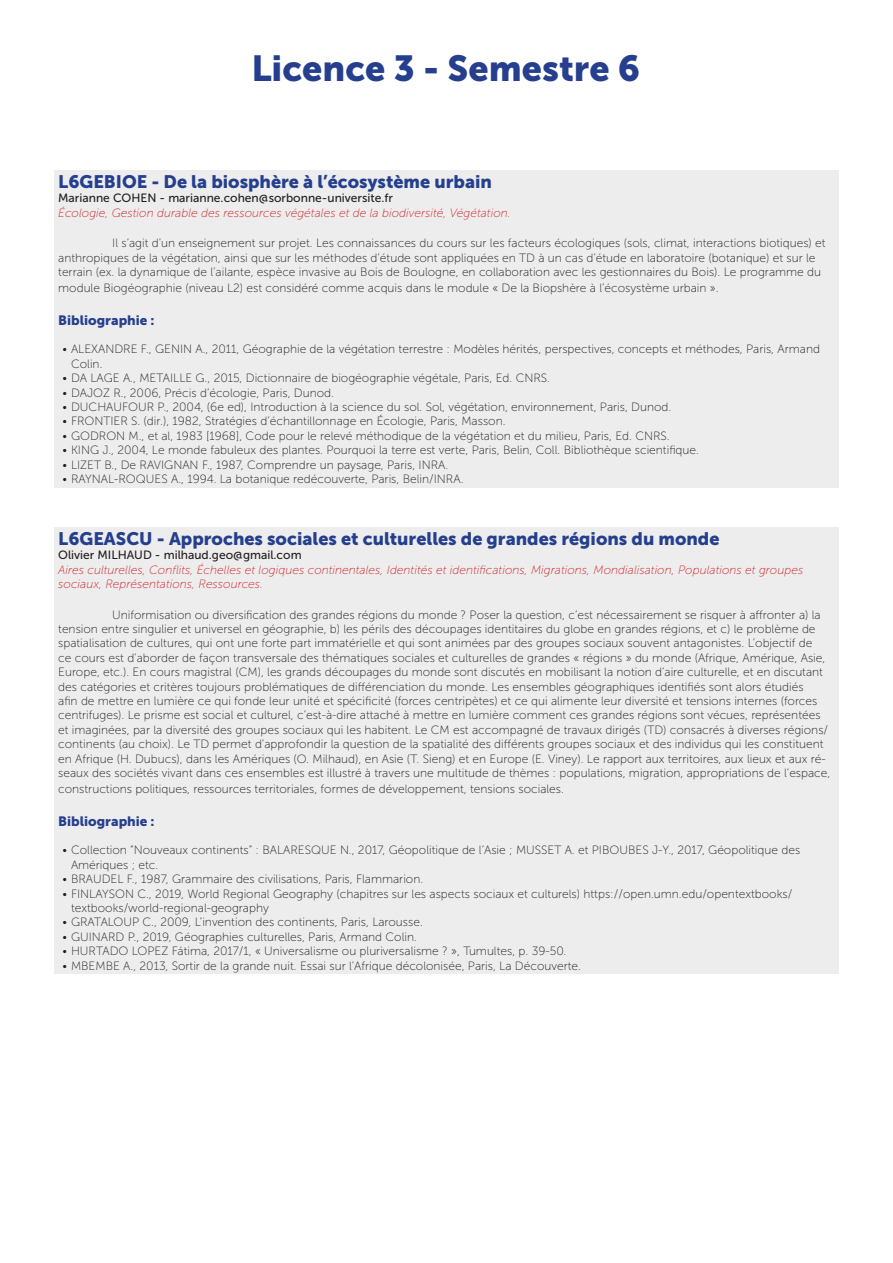
<style>
.page{position:relative;width:893px;height:1263px;background:#fff}
.page>*{position:absolute;margin:0;border:0;box-sizing:border-box;transform-origin:0 0}
.t1{font:36px "Museo Sans 900";color:#253f8e}
.Style_de_paragraphe{font:18px "Museo Sans 900";color:#253f8e}
.Style_de_paragraphe-2{font:13.5px "Museo Sans 900";color:#253f8e}
.Style_de_paragraphe-3{font:12px/14.4px "Museo Sans 100";color:#231f20}
.Style_de_paragraphe-4{font:italic 12px/14.4px "Museo Sans 100";color:#d1232a}
.Style_de_paragraphe-5{font:12px "Museo Sans 500";color:#231f20}
</style>
<div class="page">
<div style="left:54px;top:170px;width:785px;height:317px;background:#ededed"></div>
<div style="left:54px;top:527px;width:785px;height:447px;background:#ededed"></div>
<p class="t1" style="left:251px;top:48px;width:390px">Licence 3 - Semestre 6</p>
<p class="Style_de_paragraphe" style="left:58px;top:171px;width:435px">L6GEBIOE - De la biosphère à l’écosystème urbain</p>
<p class="Style_de_paragraphe-5" style="left:58px;top:192px;width:336px">Marianne COHEN - marianne.cohen@sorbonne-universite.fr</p>
<p class="Style_de_paragraphe-4" style="left:58px;top:205px;width:454px">Écologie, Gestion durable des ressources végétales et de la biodiversité, Végétation.</p>
<p class="Style_de_paragraphe-3" style="left:58px;top:236px;width:769px;text-indent:54px">Il s’agit d’un enseignement sur projet. Les connaissances du cours sur les facteurs écologiques (sols, climat, interactions biotiques) et anthropiques de la végétation, ainsi que sur les méthodes d’étude sont appliquées en TD à un cas d’étude en laboratoire (botanique) et sur le terrain (ex. la dynamique de l’ailante, espèce invasive au Bois de Boulogne, en collaboration avec les gestionnaires du Bois). Le programme du</p>
<p class="Style_de_paragraphe-3" style="left:58px;top:281px;width:662px">module Biogéographie (niveau L2) est considéré comme acquis dans le module « De la Biopshère à l’écosystème urbain ».</p>
<p class="Style_de_paragraphe-2" style="left:58px;top:312px;width:98px">Bibliographie :</p>
<p class="Style_de_paragraphe-3" style="left:71px;top:342px;width:750px;text-indent:-9px">• ALEXANDRE F., GENIN A., 2011, Géographie de la végétation terrestre : Modèles hérités, perspectives, concepts et méthodes, Paris, Armand<br>Colin.</p>
<p class="Style_de_paragraphe-3" style="left:63px;top:371px;width:489px">• DA LAGE A., METAILLE G., 2015, Dictionnaire de biogéographie végétale, Paris, Ed. CNRS.</p>
<p class="Style_de_paragraphe-3" style="left:63px;top:385px;width:273px">• DAJOZ R., 2006, Précis d’écologie, Paris, Dunod.</p>
<p class="Style_de_paragraphe-3" style="left:63px;top:400px;width:610px">• DUCHAUFOUR P., 2004, (6e ed), Introduction à la science du sol. Sol, végétation, environnement, Paris, Dunod.</p>
<p class="Style_de_paragraphe-3" style="left:63px;top:414px;width:445px">• FRONTIER S. (dir.), 1982, Stratégies d’échantillonnage en Écologie, Paris, Masson.</p>
<p class="Style_de_paragraphe-3" style="left:63px;top:429px;width:609px">• GODRON M., et al, 1983 [1968], Code pour le relevé méthodique de la végétation et du milieu, Paris, Ed. CNRS.</p>
<p class="Style_de_paragraphe-3" style="left:63px;top:443px;width:638px">• KING J., 2004, Le monde fabuleux des plantes. Pourquoi la terre est verte, Paris, Belin, Coll. Bibliothèque scientifique.</p>
<p class="Style_de_paragraphe-3" style="left:63px;top:457px;width:387px">• LIZET B., De RAVIGNAN F., 1987, Comprendre un paysage, Paris, INRA.</p>
<p class="Style_de_paragraphe-3" style="left:63px;top:472px;width:402px">• RAYNAL-ROQUES A., 1994. La botanique redécouverte, Paris, Belin/INRA.</p>
<p class="Style_de_paragraphe" style="left:58px;top:528px;width:663px">L6GEASCU - Approches sociales et culturelles de grandes régions du monde</p>
<p class="Style_de_paragraphe-5" style="left:58px;top:548px;width:245px">Olivier MILHAUD - milhaud.geo@gmail.com</p>
<p class="Style_de_paragraphe-4" style="left:58px;top:562px;width:747px">Aires culturelles, Conflits, Échelles et logiques continentales, Identités et identifications, Migrations, Mondialisation, Populations et groupes sociaux, Représentations, Ressources.</p>
<p class="Style_de_paragraphe-3" style="left:58px;top:607px;width:774px;text-indent:54px">Uniformisation ou diversification des grandes régions du monde ? Poser la question, c’est nécessairement se risquer à affronter a) la tension entre singulier et universel en géographie, b) les périls des découpages identitaires du globe en grandes régions, et c) le problème de spatialisation de cultures, qui ont une forte part immatérielle et qui sont animées par des groupes sociaux souvent antagonistes. L’objectif de<br>ce cours est d’aborder de façon transversale des thématiques sociales et culturelles de grandes « régions » du monde (Afrique, Amérique, Asie, Europe, etc.). En cours magistral (CM), les grands découpages du monde sont discutés en mobilisant la notion d’aire culturelle, et en discutant des catégories et critères toujours problématiques de différenciation du monde. Les ensembles géographiques identifiés sont alors étudiés<br>afin de mettre en lumière ce qui fonde leur unité et spécificité (forces centripètes) et ce qui alimente leur diversité et tensions internes (forces centrifuges). Le prisme est social et culturel, c’est-à-dire attaché à mettre en lumière comment ces grandes régions sont vécues, représentées et imaginées, par la diversité des groupes sociaux qui les habitent. Le CM est accompagné de travaux dirigés (TD) consacrés à diverses régions/ continents (au choix). Le TD permet d’approfondir la question de la spatialité des différents groupes sociaux et des individus qui les constituent en Afrique (H. Dubucs), dans les Amériques (O. Milhaud), en Asie (T. Sieng) et en Europe (E. Viney). Le rapport aux territoires, aux lieux et aux ré&shy;seaux des sociétés vivant dans ces ensembles est illustré à travers une multitude de thèmes : populations, migration, appropriations de l’espace,</p>
<p class="Style_de_paragraphe-3" style="left:58px;top:782px;width:507px">constructions politiques, ressources territoriales, formes de développement, tensions sociales.</p>
<p class="Style_de_paragraphe-2" style="left:58px;top:813px;width:98px">Bibliographie :</p>
<p class="Style_de_paragraphe-3" style="left:71px;top:843px;width:731px;text-indent:-9px">• Collection “Nouveaux continents” : BALARESQUE N., 2017, Géopolitique de l’Asie ; MUSSET A. et PIBOUBES J-Y., 2017, Géopolitique des<br>Amériques ; etc.</p>
<p class="Style_de_paragraphe-3" style="left:63px;top:872px;width:362px">• BRAUDEL F., 1987, Grammaire des civilisations, Paris, Flammarion.</p>
<p class="Style_de_paragraphe-3" style="left:71px;top:886px;width:723px;text-indent:-9px">• FINLAYSON C., 2019, World Regional Geography (chapitres sur les aspects sociaux et culturels) https://open.umn.edu/opentextbooks/ textbooks/world-regional-geography</p>
<p class="Style_de_paragraphe-3" style="left:63px;top:915px;width:362px">• GRATALOUP C., 2009, L’invention des continents, Paris, Larousse.</p>
<p class="Style_de_paragraphe-3" style="left:63px;top:929px;width:356px">• GUINARD P., 2019, Géographies culturelles, Paris, Armand Colin.</p>
<p class="Style_de_paragraphe-3" style="left:63px;top:944px;width:505px">• HURTADO LOPEZ Fátima, 2017/1, « Universalisme ou pluriversalisme ? », Tumultes, p. 39-50.</p>
<p class="Style_de_paragraphe-3" style="left:63px;top:958px;width:520px">• MBEMBE A., 2013, Sortir de la grande nuit. Essai sur l’Afrique décolonisée, Paris, La Découverte.</p>
</div>
